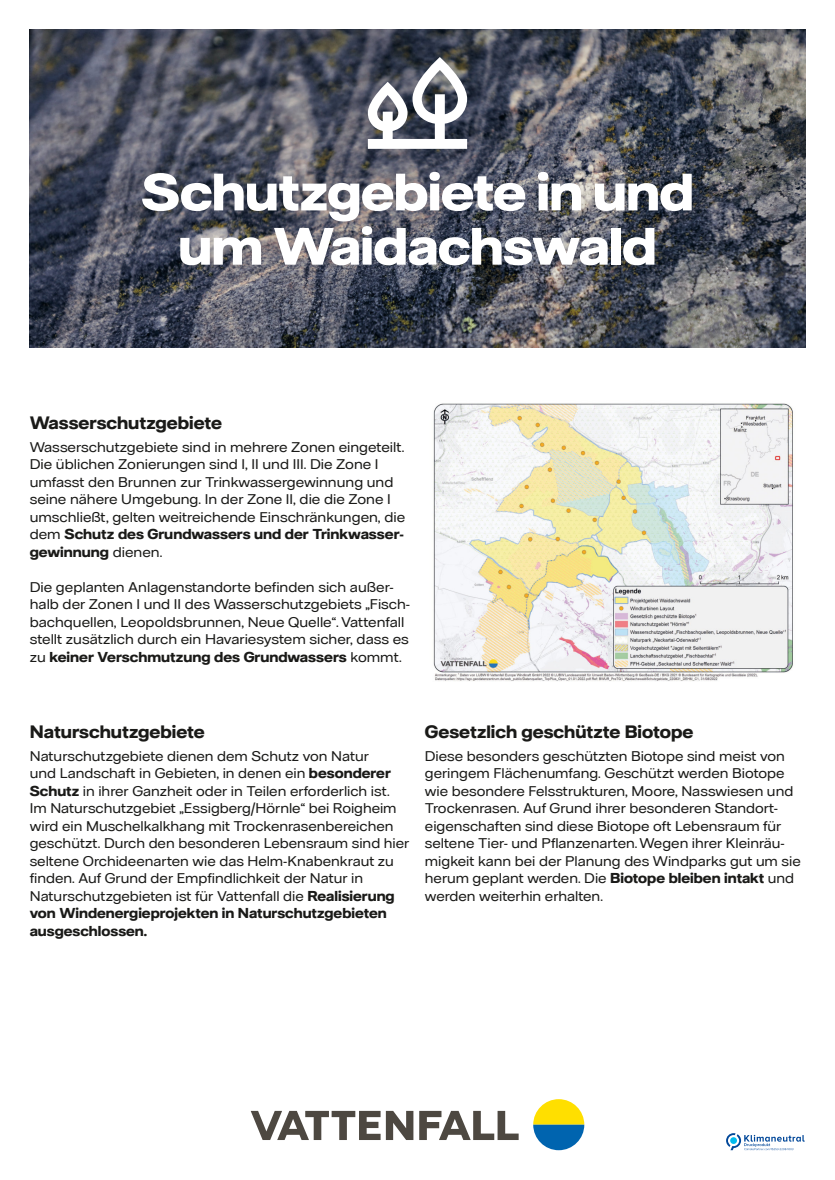
<style>
.page{position:relative;width:835px;height:1180px;background:#fff}
.page>*{position:absolute;margin:0;border:0;box-sizing:border-box;transform-origin:0 0}
.t1{font:700 52.5px/54.2px "Vattenfall Hall Display";color:#fff;text-align:center}
.t2{font:700 17.5px "Vattenfall Hall";color:#1a1a18}
.t3{font:14px/17.5px "Vattenfall Hall";color:#1a1a18}
.s1{font-weight:700}
</style>
<div class="page">
<img style="left:30px;top:30px;width:775px;height:317px">
<svg style="left:386px;top:1111px;width:27px;height:29px"></svg>
<svg style="left:419px;top:1111px;width:99px;height:29px"></svg>
<svg style="left:251px;top:1111px;width:129px;height:29px"></svg>
<svg style="left:533px;top:1099px;width:51px;height:51px"></svg>
<img style="left:433px;top:403px;width:360px;height:278px">
<svg style="left:368px;top:57px;width:99px;height:92px"></svg>
<svg style="left:726px;top:1133px;width:78px;height:17px"></svg>
<h1 class="t1" style="left:141px;top:170px;width:553px">Schutzgebiete in und um Waidachswald</h1>
<p class="t2" style="left:30px;top:411px;width:194px">Wasserschutzgebiete</p>
<p class="t3" style="left:30px;top:437px;width:377px">Wasserschutzgebiete sind in mehrere Zonen eingeteilt.<br>Die üblichen Zonierungen sind I, II und III. Die Zone I umfasst den Brunnen zur Trinkwassergewinnung und seine nähere Umgebung. In der Zone II, die die Zone I umschließt, gelten weitreichende Einschränkungen, die dem <span class="s1">Schutz des Grundwassers und der Trinkwasser&shy;gewinnung</span> dienen.</p>
<p class="t3" style="left:30px;top:577px;width:382px">Die geplanten Anlagenstandorte befinden sich außer&shy;halb der Zonen I und II des Wasserschutzgebiets „Fisch&shy;bachquellen, Leopoldsbrunnen, Neue Quelle“. Vattenfall stellt zusätzlich durch ein Havariesystem sicher, dass es zu <span class="s1">keiner Verschmutzung des Grundwassers</span> kommt.</p>
<p class="t2" style="left:30px;top:720px;width:176px">Naturschutzgebiete</p>
<p class="t3" style="left:30px;top:746px;width:381px">Naturschutzgebiete dienen dem Schutz von Natur<br>und Landschaft in Gebieten, in denen ein <span class="s1">besonderer Schutz</span> in ihrer Ganzheit oder in Teilen erforderlich ist.<br>Im Naturschutzgebiet „Essigberg/Hörnle“ bei Roigheim wird ein Muschelkalkhang mit Trockenrasenbereichen geschützt. Durch den besonderen Lebensraum sind hier seltene Orchideenarten wie das Helm-Knabenkraut zu finden. Auf Grund der Empfindlichkeit der Natur in Naturschutzgebieten ist für Vattenfall die <span class="s1">Realisierung von Windenergieprojekten in Naturschutzgebieten ausgeschlossen.</span></p>
<p class="t2" style="left:425px;top:720px;width:270px">Gesetzlich geschützte Biotope</p>
<p class="t3" style="left:425px;top:746px;width:377px">Diese besonders geschützten Biotope sind meist von geringem Flächenumfang. Geschützt werden Biotope wie besondere Felsstrukturen, Moore, Nasswiesen und Trockenrasen. Auf Grund ihrer besonderen Standort&shy;eigenschaften sind diese Biotope oft Lebensraum für seltene Tier- und Pflanzenarten. Wegen ihrer Kleinräu&shy;migkeit kann bei der Planung des Windparks gut um sie herum geplant werden. Die <span class="s1">Biotope bleiben intakt</span> und werden weiterhin erhalten.</p>
</div>
